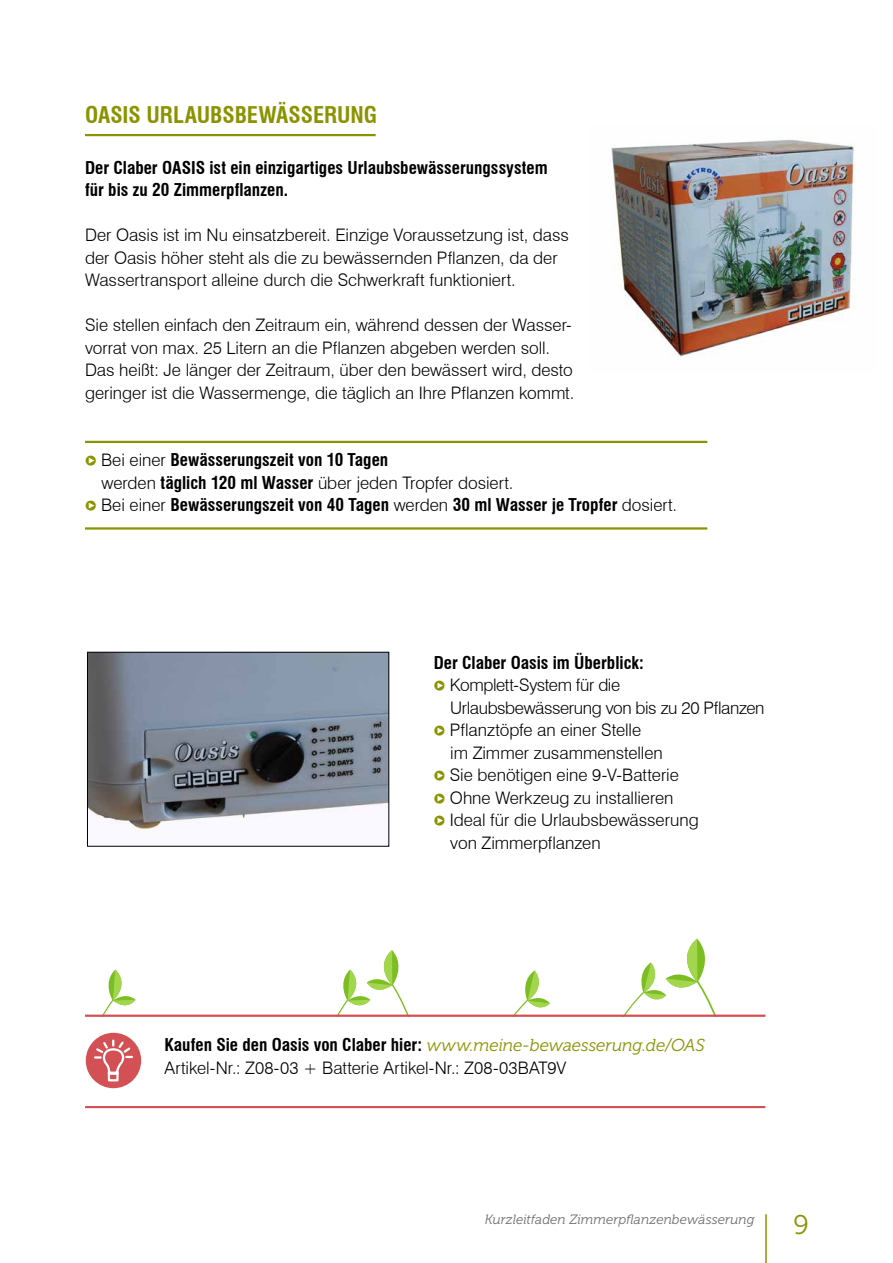
<style>
.page{position:relative;width:893px;height:1263px;background:#fff}
.page>*{position:absolute;margin:0;border:0;box-sizing:border-box;transform-origin:0 0}
.t1{font:27px "Museo 300";color:#8a9400}
.t2{font:700 condensed 22.5px "Swiss 721 BT";letter-spacing:-.005em;color:#8a9400}
.t3{font:300 17.25px/22.5px "Swiss 721 BT";color:#000}
.t4{font:700 condensed 17.25px/22.5px "Swiss 721 BT";color:#000}
.t5{font:300 17.25px "Swiss 721 BT";letter-spacing:-.02em;color:#000}
.t6{font:italic 13.5px "Museo 300";letter-spacing:.005em;color:#706f6f}
.s1{font-family:"Delicious";font-weight:400;font-style:italic;font-stretch:normal;color:#8a9400}
.s2{font-weight:300;font-stretch:normal}
.s3{font-weight:700;font-stretch:condensed}
.s4{font-family:"Delicious";font-weight:400;font-style:italic;color:#8a9400}
.s5{font-family:"Museo 300";font-weight:400;font-style:italic;color:#8a9400}
</style>
<div class="page">
<hr style="left:765px;top:1214px;width:2px;height:49px;background:#8a9400">
<svg style="left:103px;top:970px;width:33px;height:44px"></svg>
<svg style="left:514px;top:970px;width:36px;height:44px"></svg>
<svg style="left:337px;top:950px;width:71px;height:64px"></svg>
<svg style="left:624px;top:939px;width:92px;height:75px"></svg>
<hr style="left:85px;top:441px;width:622px;height:2px;background:#8a9400">
<hr style="left:85px;top:527px;width:622px;height:3px;background:#8a9400">
<img style="left:611px;top:139px;width:245px;height:218px">
<img style="left:89px;top:654px;width:298px;height:181px">
<div style="left:87px;top:652px;width:302px;height:194px;border:1px solid #000"></div>
<hr style="left:85px;top:1106px;width:680px;height:2px;background:#d35055">
<div style="left:86px;top:1033px;width:55px;height:55px;background:#d35055;border-radius:50%"></div>
<svg style="left:94px;top:1039px;width:39px;height:42px"></svg>
<hr style="left:85px;top:1014px;width:680px;height:3px;background:#d35055">
<hr style="left:85px;top:134px;width:291px;height:2px;background:#8a9400">
<h2 class="t2" style="left:85px;top:102px;width:293px">OASIS URLAUBSBEWÄSSERUNG</h2>
<p class="t4" style="left:85px;top:156px;width:464px">Der Claber OASIS ist ein einzigartiges Urlaubsbewässerungssystem für bis zu 20 Zimmerpflanzen.</p>
<p class="t3" style="left:85px;top:224px;width:485px">Der Oasis ist im Nu einsatzbereit. Einzige Voraussetzung ist, dass der Oasis höher steht als die zu bewässernden Pflanzen, da der<br>Wassertransport alleine durch die Schwerkraft funktioniert.</p>
<p class="t3" style="left:85px;top:314px;width:491px">Sie stellen einfach den Zeitraum ein, während dessen der Wasser&shy;vorrat von max. 25 Litern an die Pflanzen abgeben werden soll.<br>Das heißt: Je länger der Zeitraum, über den bewässert wird, desto geringer ist die Wassermenge, die täglich an Ihre Pflanzen kommt.</p>
<p class="t4" style="left:85px;top:449px;width:305px"><span class="s1">Δ</span> <span class="s2">Bei einer</span> Bewässerungszeit von 10 Tagen</p>
<p class="t3" style="left:102px;top:471px;width:413px">werden <span class="s3">täglich 120 ml Wasser</span> über jeden Tropfer dosiert.</p>
<p class="t4" style="left:85px;top:494px;width:594px"><span class="s1">Δ</span> <span class="s2">Bei einer</span> Bewässerungszeit von 40 Tagen <span class="s2">werden</span> 30 ml Wasser je Tropfer <span class="s2">dosiert.</span></p>
<p class="t4" style="left:434px;top:651px;width:212px">Der Claber Oasis im Überblick:<br><span class="s1">Δ</span> <span class="s2">Komplett-System für die</span></p>
<p class="t5" style="left:450px;top:697px;width:316px">Urlaubsbewässerung von bis zu 20 Pflanzen</p>
<p class="t3" style="left:434px;top:719px;width:209px"><span class="s4">Δ</span> Pflanztöpfe an einer Stelle</p>
<p class="t3" style="left:450px;top:741px;width:214px">im Zimmer zusammenstellen</p>
<p class="t3" style="left:434px;top:764px;width:247px"><span class="s4">Δ</span> Sie benötigen eine 9-V-Batterie</p>
<p class="t3" style="left:434px;top:786px;width:241px"><span class="s4">Δ</span> Ohne Werkzeug zu installieren</p>
<p class="t3" style="left:434px;top:809px;width:266px"><span class="s4">Δ</span> Ideal für die Urlaubsbewässerung</p>
<p class="t3" style="left:450px;top:831px;width:152px">von Zimmerpflanzen</p>
<p class="t3" style="left:164px;top:1034px;width:542px"><span class="s3">Kaufen Sie den Oasis von Claber hier:</span> <span class="s5">www.meine-bewaesserung.de/OAS<br></span>Artikel-Nr.: Z08-03 + Batterie Artikel-Nr.: Z08-03BAT9V</p>
<p class="t6" style="left:485px;top:1212px;width:271px">Kurzleitfaden Zimmerpflanzenbewässerung</p>
<h1 class="t1" style="left:793px;top:1210px;width:17px">9</h1>
</div>
